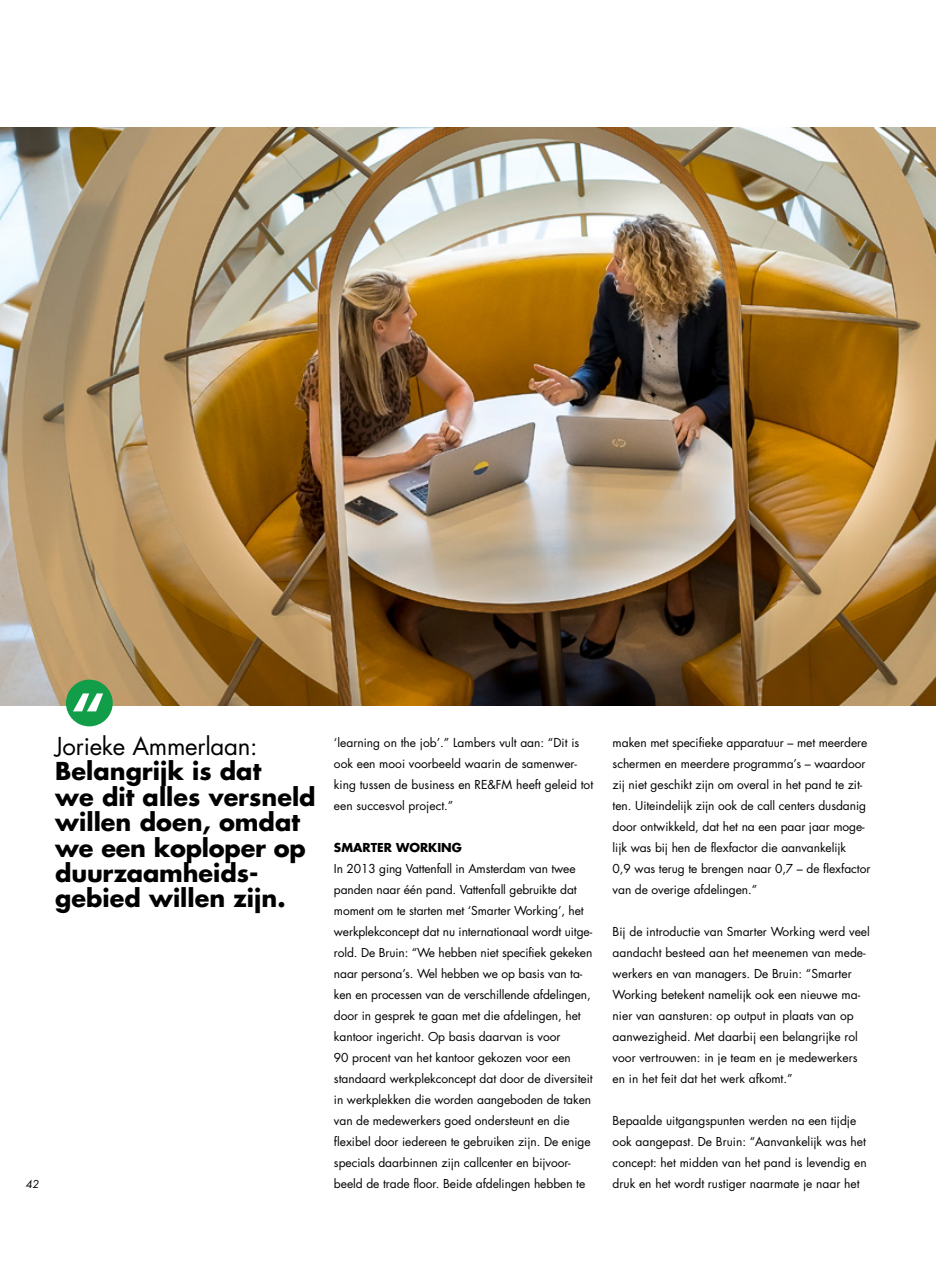
<style>
.page{position:relative;width:936px;height:1276px;background:#fff}
.page>*{position:absolute;margin:0;border:0;box-sizing:border-box;transform-origin:0 0}
.t1{font:700 54.3px "Futura";color:#fff}
.t2{font:700 24px/25.5px "Futura";color:#000}
.t3{font:24px "Futura";letter-spacing:-.01em;color:#000}
.t4{font:12px/21px "Futura";letter-spacing:-.005em;color:#000}
.t5{font:700 12px "Futura";color:#000}
.t6{font:italic 12px "Futura PT";color:#000}
</style>
<div class="page">
<img style="left:0;top:128px;width:935px;height:577px">
<div style="left:66px;top:679px;width:47px;height:47px;background:#129e48;border-radius:50%"></div>
<hr style="left:935px;top:873px;width:1px;height:315px;background:#129e48">
<h1 class="t1" style="left:72px;top:678px;width:36px">“</h1>
<h2 class="t3" style="left:55px;top:730px;width:204px">Jorieke Ammerlaan:</h2>
<h2 class="t2" style="left:55px;top:758px;width:262px">Belangrijk is dat<br>we dit alles versneld willen doen, omdat we een koploper op duurzaamheids&shy;gebied willen zijn.</h2>
<p class="t6" style="left:26px;top:1177px;width:15px">42</p>
<p class="t4" style="left:334px;top:732px;width:261px">‘learning on the job’.” Lambers vult aan: “Dit is ook een mooi voorbeeld waarin de samenwer&shy;king tussen de business en RE&amp;FM heeft geleid tot een succesvol project.”</p>
<p class="t5" style="left:334px;top:840px;width:129px">SMARTER WORKING</p>
<p class="t4" style="left:334px;top:858px;width:260px">In 2013 ging Vattenfall in Amsterdam van twee panden naar één pand. Vattenfall gebruikte dat moment om te starten met ‘Smarter Working’, het werkplekconcept dat nu internationaal wordt uitge&shy;rold. De Bruin: “We hebben niet specifiek gekeken naar persona’s. Wel hebben we op basis van ta&shy;ken en processen van de verschillende afdelingen, door in gesprek te gaan met die afdelingen, het kantoor ingericht. Op basis daarvan is voor<br>90 procent van het kantoor gekozen voor een standaard werkplekconcept dat door de diversiteit in werkplekken die worden aangeboden de taken van de medewerkers goed ondersteunt en die flexibel door iedereen te gebruiken zijn. De enige specials daarbinnen zijn callcenter en bijvoor&shy;beeld de trade floor. Beide afdelingen hebben te</p>
<p class="t4" style="left:612px;top:732px;width:259px">maken met specifieke apparatuur – met meerdere schermen en meerdere programma’s – waardoor zij niet geschikt zijn om overal in het pand te zit&shy;ten. Uiteindelijk zijn ook de call centers dusdanig door ontwikkeld, dat het na een paar jaar moge&shy;lijk was bij hen de flexfactor die aanvankelijk<br>0,9 was terug te brengen naar 0,7 – de flexfactor van de overige afdelingen.”</p>
<p class="t4" style="left:612px;top:921px;width:259px">Bij de introductie van Smarter Working werd veel aandacht besteed aan het meenemen van mede&shy;werkers en van managers. De Bruin: “Smarter Working betekent namelijk ook een nieuwe ma&shy;nier van aansturen: op output in plaats van op aanwezigheid. Met daarbij een belangrijke rol voor vertrouwen: in je team en je medewerkers en in het feit dat het werk afkomt.”</p>
<p class="t4" style="left:612px;top:1110px;width:255px">Bepaalde uitgangspunten werden na een tijdje ook aangepast. De Bruin: “Aanvankelijk was het concept: het midden van het pand is levendig en druk en het wordt rustiger naarmate je naar het</p>
</div>
